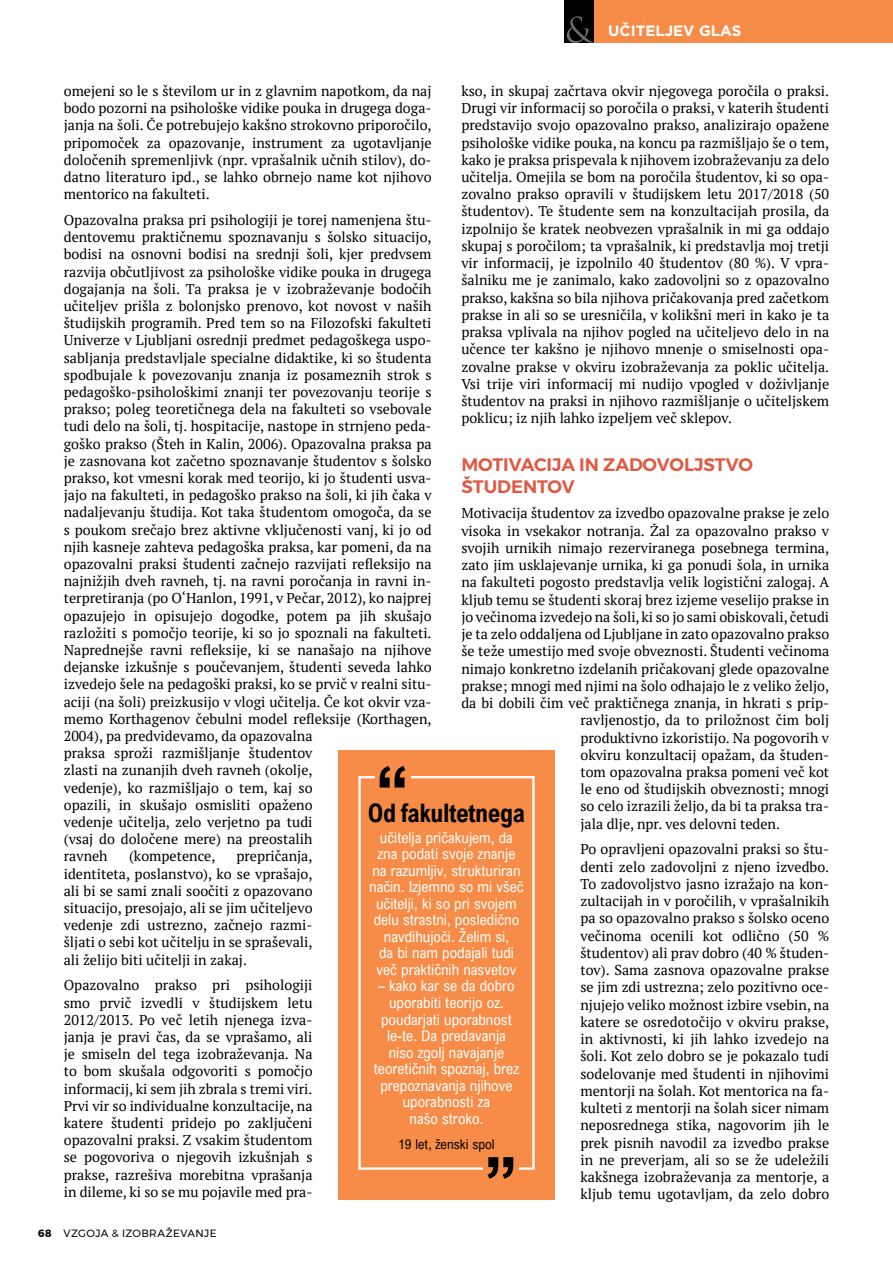
<style>
.page{position:relative;width:893px;height:1263px;background:#fff}
.page>*{position:absolute;margin:0;border:0;box-sizing:border-box;transform-origin:0 0}
.t1{font:700 25.5px "Arial Nova Cond";letter-spacing:-.02em;color:#000}
.t2{font:600 18px/21.8px "Montserrat";color:#e05942}
.t3{font:15px/16.5px "Arial Nova Cond";color:#fff;text-align:center}
.t4{font:700 15px "Gotham";color:#fff}
.t5{font:14.25px/17.2px "PT Serif";color:#000;text-align:justify}
.t6{font:13.5px "Arial Nova Cond";color:#000}
.t7{font:10.5px "Montserrat";letter-spacing:.04em;color:#000}
.s1{font-weight:700}
</style>
<div class="page">
<div style="left:594px;top:0;width:299px;height:43px;background:#f68c47"></div>
<div style="left:564px;top:0;width:30px;height:43px;background:#000"></div>
<svg style="left:567px;top:16px;width:27px;height:27px"></svg>
<div style="left:338px;top:750px;width:217px;height:449px;background:#f68c47"></div>
<svg style="left:358px;top:776px;width:177px;height:394px"></svg>
<div style="left:375px;top:760px;width:36px;height:36px;background:#f68c47"></div>
<svg style="left:380px;top:766px;width:25px;height:21px"></svg>
<div style="left:483px;top:1150px;width:36px;height:36px;background:#f68c47"></div>
<svg style="left:487px;top:1157px;width:26px;height:22px"></svg>
<p class="t4" style="left:608px;top:21px;width:135px">UČITELJEV GLAS</p>
<p class="t5" style="left:461px;top:82px;width:369px">kso, in skupaj začrtava okvir njegovega poročila o praksi.<br>Drugi vir informacij so poročila o praksi, v katerih študenti predstavijo svojo opazovalno prakso, analizirajo opažene psihološke vidike pouka, na koncu pa razmišljajo še o tem, kako je praksa prispevala k njihovem izobraževanju za delo učitelja. Omejila se bom na poročila študentov, ki so opa&shy;zovalno prakso opravili v študijskem letu 2017/2018 (50 študentov). Te študente sem na konzultacijah prosila, da izpolnijo še kratek neobvezen vprašalnik in mi ga oddajo skupaj s poročilom; ta vprašalnik, ki predstavlja moj tretji vir informacij, je izpolnilo 40 študentov (80 %). V vpra&shy;šalniku me je zanimalo, kako zadovoljni so z opazovalno prakso, kakšna so bila njihova pričakovanja pred začetkom prakse in ali so se uresničila, v kolikšni meri in kako je ta praksa vplivala na njihov pogled na učiteljevo delo in na učence ter kakšno je njihovo mnenje o smiselnosti opa&shy;zovalne prakse v okviru izobraževanja za poklic učitelja.<br>Vsi trije viri informacij mi nudijo vpogled v doživljanje študentov na praksi in njihovo razmišljanje o učiteljskem poklicu; iz njih lahko izpeljem več sklepov.</p>
<p class="t2" style="left:461px;top:454px;width:293px">M OTIVACIJA IN ZADOVOLJSTVO<br>ŠTUD ENTOV</p>
<p class="t5" style="left:461px;top:504px;width:369px">Motivacija študentov za izvedbo opazovalne prakse je zelo</p>
<p class="t5" style="left:461px;top:522px;width:369px">visoka in vsekakor notranja. Žal za opazovalno prakso v</p>
<p class="t5" style="left:461px;top:539px;width:369px">svojih urnikih nimajo rezerviranega posebnega termina,</p>
<p class="t5" style="left:461px;top:556px;width:369px">zato jim usklajevanje urnika, ki ga ponudi šola, in urnika</p>
<p class="t5" style="left:461px;top:573px;width:369px">na fakulteti pogosto predstavlja velik logistični zalogaj. A</p>
<p class="t5" style="left:461px;top:591px;width:369px">kljub temu se študenti skoraj brez izjeme veselijo prakse in</p>
<p class="t5" style="left:461px;top:608px;width:369px">jo večinoma izvedejo na šoli, ki so jo sami obiskovali, četudi</p>
<p class="t5" style="left:461px;top:625px;width:369px">je ta zelo oddaljena od Ljubljane in zato opazovalno prakso</p>
<p class="t5" style="left:461px;top:642px;width:369px">še teže umestijo med svoje obveznosti. Študenti večinoma</p>
<p class="t5" style="left:461px;top:660px;width:369px">nimajo konkretno izdelanih pričakovanj glede opazovalne</p>
<p class="t5" style="left:461px;top:677px;width:369px">prakse; mnogi med njimi na šolo odhajajo le z veliko željo,</p>
<p class="t5" style="left:461px;top:694px;width:369px">da bi dobili čim več praktičnega znanja, in hkrati s prip-</p>
<p class="t5" style="left:580px;top:711px;width:250px">ravljenostjo, da to priložnost čim bolj</p>
<p class="t5" style="left:580px;top:729px;width:250px">produktivno izkoristijo. Na pogovorih v</p>
<p class="t5" style="left:580px;top:746px;width:250px">okviru konzultacij opažam, da študen-</p>
<p class="t5" style="left:580px;top:763px;width:250px">tom opazovalna praksa pomeni več kot</p>
<p class="t5" style="left:580px;top:780px;width:250px">le eno od študijskih obveznosti; mnogi</p>
<p class="t5" style="left:580px;top:798px;width:250px">so celo izrazili željo, da bi ta praksa tra-</p>
<p class="t5" style="left:580px;top:815px;width:201px">jala dlje, npr. ves delovni teden.</p>
<p class="t5" style="left:580px;top:841px;width:250px">Po opravljeni opazovalni praksi so štu&shy;denti zelo zadovoljni z njeno izvedbo.<br>To zadovoljstvo jasno izražajo na kon&shy;zultacijah in v poročilih, v vprašalnikih pa so opazovalno prakso s šolsko oceno večinoma ocenili kot odlično (50 % študentov) ali prav dobro (40 % študen&shy;tov). Sama zasnova opazovalne prakse se jim zdi ustrezna; zelo pozitivno oce&shy;njujejo veliko možnost izbire vsebin, na katere se osredotočijo v okviru prakse, in aktivnosti, ki jih lahko izvedejo na šoli. Kot zelo dobro se je pokazalo tudi sodelovanje med študenti in njihovimi mentorji na šolah. Kot mentorica na fa&shy;kulteti z mentorji na šolah sicer nimam neposrednega stika, nagovorim jih le prek pisnih navodil za izvedbo prakse in ne preverjam, ali so se že udeležili kakšnega izobraževanja za mentorje, a kljub temu ugotavljam, da zelo dobro</p>
<p class="t5" style="left:64px;top:82px;width:369px">omejeni so le s številom ur in z glavnim napotkom, da naj bodo pozorni na psihološke vidike pouka in drugega doga&shy;janja na šoli. Če potrebujejo kakšno strokovno priporočilo, pripomoček za opazovanje, instrument za ugotavljanje določenih spremenljivk (npr. vprašalnik učnih stilov), do&shy;datno literaturo ipd., se lahko obrnejo name kot njihovo mentorico na fakulteti.</p>
<p class="t5" style="left:64px;top:211px;width:369px;text-align:left">Opazovalna praksa pri psihologiji je torej namenjena štu&shy;dentovemu praktičnemu spoznavanju s šolsko situacijo, bodisi na osnovni bodisi na srednji šoli, kjer predvsem razvija občutljivost za psihološke vidike pouka in drugega dogajanja na šoli. Ta praksa je v izobraževanje bodočih učiteljev prišla z bolonjsko prenovo, kot novost v naših študijskih programih. Pred tem so na Filozofski fakulteti Univerze v Ljubljani osrednji predmet pedagoškega uspo&shy;sabljanja predstavljale specialne didaktike, ki so študenta spodbujale k povezovanju znanja iz posameznih strok s pedagoško-psihološkimi znanji ter povezovanju teorije s prakso; poleg teoretičnega dela na fakulteti so vsebovale tudi delo na šoli, tj. hospitacije, nastope in strnjeno peda&shy;goško prakso (Šteh in Kalin, 2006). Opazovalna praksa pa je zasnovana kot začetno spoznavanje študentov s šolsko prakso, kot vmesni korak med teorijo, ki jo študenti usva&shy;jajo na fakulteti, in pedagoško prakso na šoli, ki jih čaka v nadaljevanju študija. Kot taka študentom omogoča, da se s poukom srečajo brez aktivne vključenosti vanj, ki jo od njih kasneje zahteva pedagoška praksa, kar pomeni, da na opazovalni praksi študenti začnejo razvijati refleksijo na najnižjih dveh ravneh, tj. na ravni poročanja in ravni in&shy;terpretiranja (po O‘Hanlon, 1991, v Pečar, 2012), ko najprej opazujejo in opisujejo dogodke, potem pa jih skušajo razložiti s pomočjo teorije, ki so jo spoznali na fakulteti.<br>Naprednejše ravni refleksije, ki se nanašajo na njihove dejanske izkušnje s poučevanjem, študenti seveda lahko izvedejo šele na pedagoški praksi, ko se prvič v realni situ&shy;aciji (na šoli) preizkusijo v vlogi učitelja. Če kot okvir vza&shy;memo Korthagenov čebulni model refleksije (Korthagen, 2004), pa predvidevamo, da opazovalna<br>praksa sproži razmišljanje študentov<br>zlasti na zunanjih dveh ravneh (okolje,<br>vedenje), ko razmišljajo o tem, kaj so<br>opazili, in skušajo osmisliti opaženo<br>vedenje učitelja, zelo verjetno pa tudi<br>(vsaj do določene mere) na preostalih<br>ravneh</p>
<h1 class="t1" style="left:368px;top:797px;width:159px">Od fakultetnega</h1>
<p class="t3" style="left:369px;top:829px;width:156px">učitelja pričakujem, da zna podati svoje znanje na razumljiv, strukturiran način. Izjemno so mi všeč učitelji, ki so pri svojem delu strastni, posledično navdihujoči. Želim si,<br>da bi nam podajali tudi več praktičnih nasvetov</p>
<p class="t3" style="left:374px;top:978px;width:147px">– kako kar se da dobro uporabiti teorijo oz. poudarjati uporabnost le-te. Da predavanja niso zgolj navajanje teoretičnih spoznaj, brez prepoznavanja njihove uporabnosti za<br>našo stroko.</p>
<p class="t6" style="left:398px;top:1135px;width:98px">19 let, ženski spol</p>
<p class="t5" style="left:64px;top:847px;width:250px;text-indent:173px">prepričanja, identiteta, poslanstvo), ko se vprašajo, ali bi se sami znali soočiti z opazovano situacijo, presojajo, ali se jim učiteljevo vedenje zdi ustrezno, začnejo razmi&shy;šljati o sebi kot učitelju in se spraševali, ali želijo biti učitelji in zakaj.</p>
<p class="t5" style="left:64px;top:976px;width:250px">Opazovalno prakso pri psihologiji smo prvič izvedli v študijskem letu 2012/2013. Po več letih njenega izva&shy;janja je pravi čas, da se vprašamo, ali je smiseln del tega izobraževanja. Na to bom skušala odgovoriti s pomočjo informacij, ki sem jih zbrala s tremi viri.<br>Prvi vir so individualne konzultacije, na katere študenti pridejo po zaključeni opazovalni praksi. Z vsakim študentom se pogovoriva o njegovih izkušnjah s prakse, razrešiva morebitna vprašanja in dileme, ki so se mu pojavile med pra-</p>
<p class="t5" style="left:129px;top:847px;width:88px">(kompetence,</p>
<p class="t7" style="left:38px;top:1225px;width:178px"><span class="s1">68</span> VZGOJA &amp; IZOBRAŽEVANJE</p>
</div>
